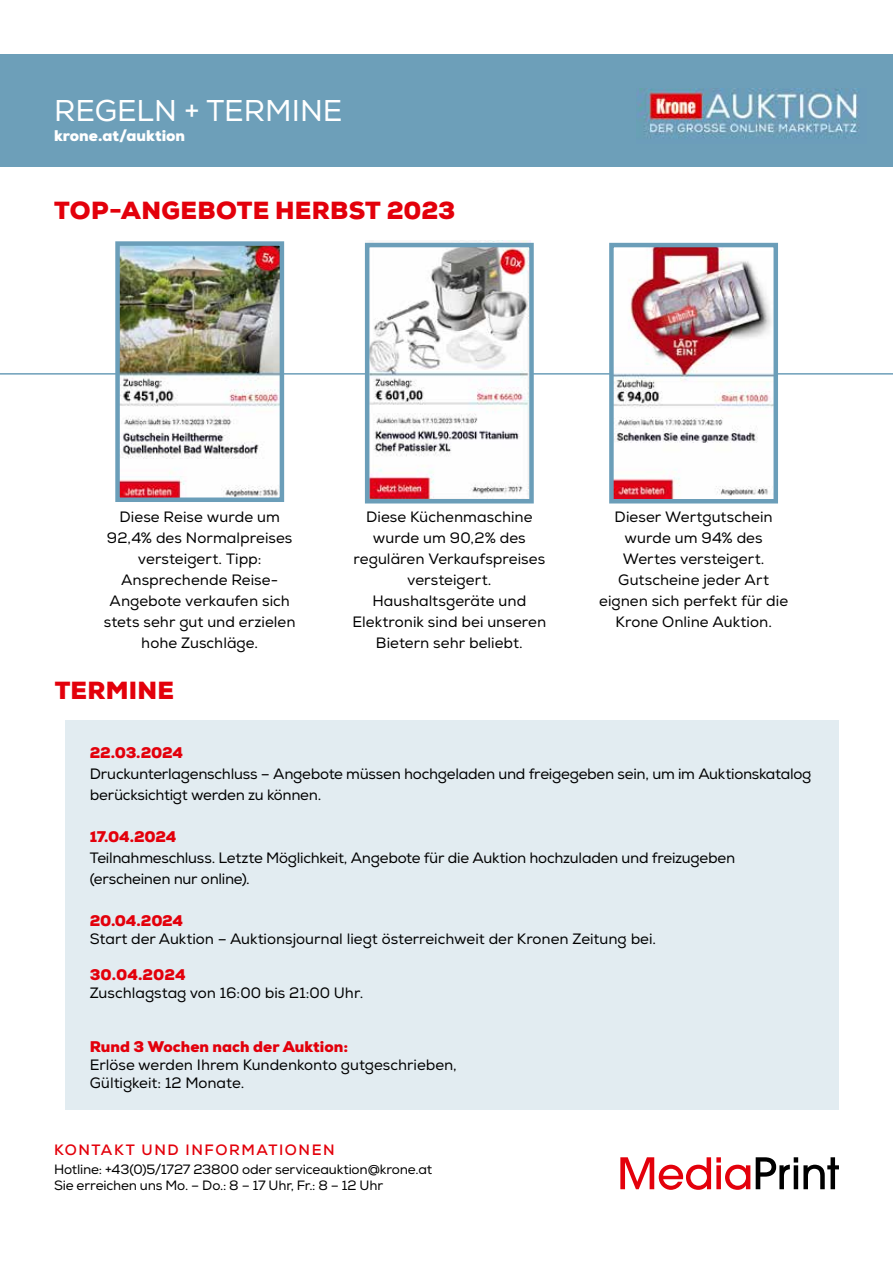
<style>
.page{position:relative;width:893px;height:1263px;background:#fff}
.page>*{position:absolute;margin:0;border:0;box-sizing:border-box;transform-origin:0 0}
.t1{font:30px "Nexa";color:#fff}
.t2{font:900 24px "Nexa";letter-spacing:.005em;color:#e3000b}
.t3{font:15px/21px "Nexa";color:#000}
.t4{font:900 15px "Nexa";color:#e3000b}
.t5{font:700 15px "Nexa";letter-spacing:.105em;color:#e3000b}
.t6{font:900 15px "Nexa";color:#fff}
.t7{font:13.5px/16.2px "Nexa";letter-spacing:-.01em;color:#000}
</style>
<div class="page">
<hr style="left:0;top:373px;width:893px;height:2px;background:#6d9fb9">
<div style="left:66px;top:720px;width:773px;height:389px;background:#e2ecf1"></div>
<div style="left:0;top:54px;width:893px;height:113px;background:#6d9fb9"></div>
<svg style="left:756px;top:1157px;width:83px;height:32px"></svg>
<svg style="left:620px;top:1157px;width:130px;height:33px"></svg>
<img style="left:638px;top:89px;width:221px;height:50px">
<img style="left:120px;top:246px;width:159px;height:251px">
<img style="left:365px;top:241px;width:166px;height:257px">
<img style="left:614px;top:248px;width:159px;height:250px">
<div style="left:115px;top:241px;width:169px;height:261px;border:4px solid #6b9eb9"></div>
<div style="left:365px;top:243px;width:169px;height:260px;border:4px solid #6b9eb9"></div>
<div style="left:609px;top:243px;width:169px;height:260px;border:4px solid #6b9eb9"></div>
<h1 class="t1" style="left:54px;top:93px;width:290px">REGELN + TERMINE</h1>
<p class="t6" style="left:54px;top:126px;width:133px">krone.at/auktion</p>
<h2 class="t2" style="left:54px;top:194px;width:403px">TOP-ANGEBOTE HERBST 2023</h2>
<p class="t3" style="left:104px;top:507px;width:193px;text-align:center">Diese Reise wurde um<br>92,4% des Normalpreises versteigert. Tipp:<br>Ansprechende Reise-<br>Angebote verkaufen sich stets sehr gut und erzielen hohe Zuschläge.</p>
<p class="t3" style="left:352px;top:507px;width:195px;text-align:center">Diese Küchenmaschine wurde um 90,2% des regulären Verkaufspreises versteigert.<br>Haushaltsgeräte und<br>Elektronik sind bei unseren<br>Bietern sehr beliebt.</p>
<p class="t3" style="left:599px;top:507px;width:191px;text-align:center">Dieser Wertgutschein wurde um 94% des<br>Wertes versteigert.<br>Gutscheine jeder Art eignen sich perfekt für die<br>Krone Online Auktion.</p>
<h2 class="t2" style="left:55px;top:675px;width:121px">TERMINE</h2>
<p class="t4" style="left:90px;top:742px;width:95px">22.03.2024</p>
<p class="t3" style="left:90px;top:763px;width:723px">Druckunterlagenschluss – Angebote müssen hochgeladen und freigegeben sein, um im Auktionskatalog berücksichtigt werden zu können.</p>
<p class="t4" style="left:90px;top:826px;width:88px">17.04.2024</p>
<p class="t3" style="left:90px;top:847px;width:647px">Teilnahmeschluss. Letzte Möglichkeit, Angebote für die Auktion hochzuladen und freizugeben (erscheinen nur online).</p>
<p class="t4" style="left:90px;top:910px;width:95px">20.04.2024</p>
<p class="t3" style="left:90px;top:928px;width:568px">Start der Auktion – Auktionsjournal liegt österreichweit der Kronen Zeitung bei.</p>
<p class="t4" style="left:90px;top:964px;width:97px">30.04.2024</p>
<p class="t3" style="left:90px;top:982px;width:275px">Zuschlagstag von 16:00 bis 21:00 Uhr.</p>
<p class="t4" style="left:90px;top:1036px;width:260px">Rund 3 Wochen nach der Auktion:</p>
<p class="t3" style="left:90px;top:1056px;width:369px;line-height:18px">Erlöse werden Ihrem Kundenkonto gutgeschrieben,<br>Gültigkeit: 12 Monate.</p>
<p class="t5" style="left:54px;top:1140px;width:282px">KONTAKT UND INFORMATIONEN</p>
<p class="t7" style="left:54px;top:1161px;width:380px">Hotline: +43(0)5/1727 23800 oder serviceauktion@krone.at<br>Sie erreichen uns Mo. – Do.: 8 – 17 Uhr, Fr.: 8 – 12 Uhr</p>
</div>
